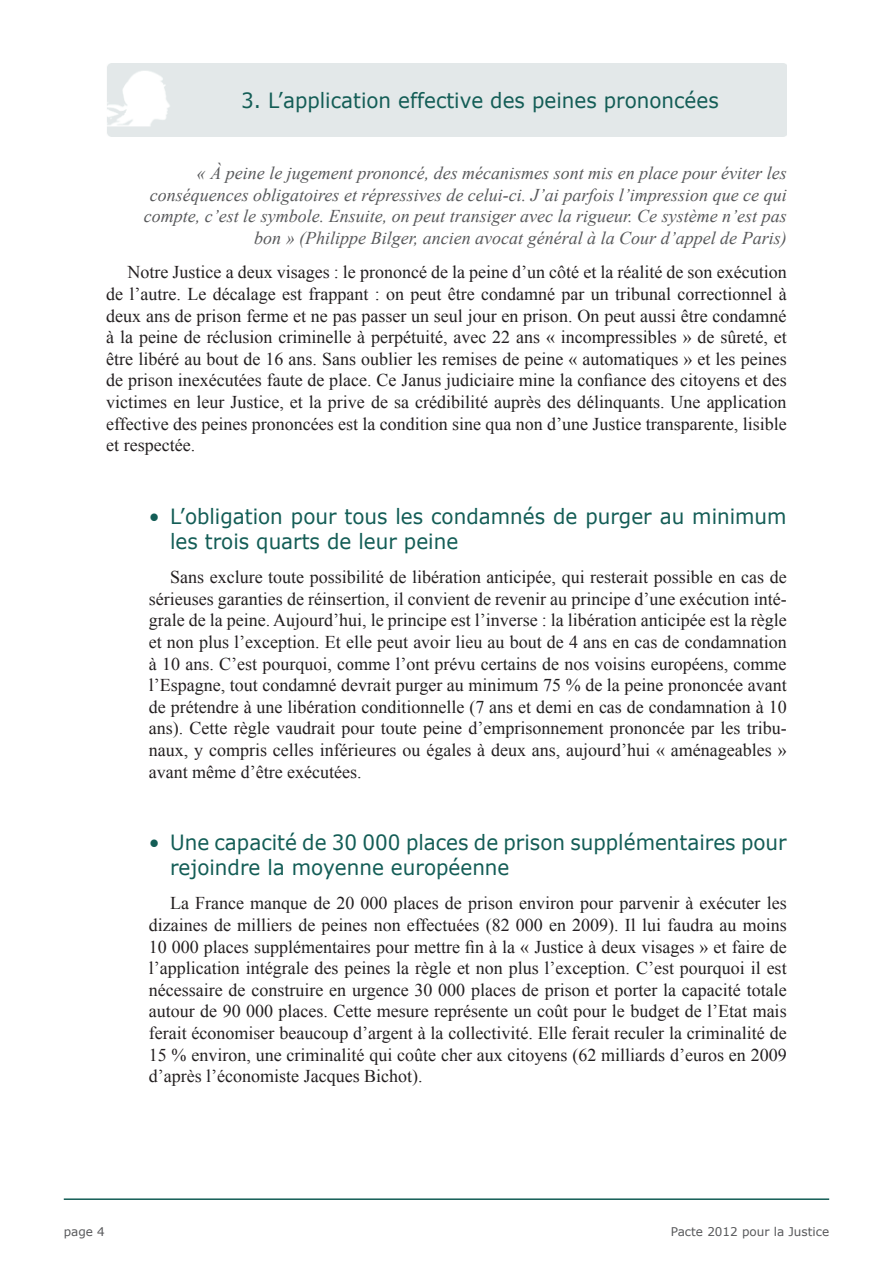
<style>
.page{position:relative;width:893px;height:1263px;background:#fff}
.page>*{position:absolute;margin:0;border:0;box-sizing:border-box;transform-origin:0 0}
.t1{font:21px/25.2px "Verdana";color:#135d56;scale:.95 1}
.t2{font:18px/21.6px "Times New Roman";color:#231f20;text-align:justify}
.t3{font:italic 18px/21.6px "Times New Roman";color:#57585a;text-align:right}
.t4{font:12px "Verdana";color:#57585a}
</style>
<div class="page">
<hr style="left:64px;top:1198px;width:765px;height:2px;background:#135d56">
<p class="t1" style="left:241px;top:87px;width:504px">3. L’application effective des peines prononcées</p>
<p class="t3" style="left:144px;top:162px;width:644px">« à peine le jugement prononcé, des mécanismes sont mis en place pour éviter les conséquences obligatoires et répressives de celui-ci. J’ai parfois l’impression que ce qui compte, c’est le symbole. Ensuite, on peut transiger avec la rigueur. Ce système n’est pas bon » (Philippe Bilger, ancien avocat général à la Cour d’appel de Paris)</p>
<p class="t2" style="left:106px;top:261px;width:682px;text-indent:21px">Notre Justice a deux visages : le prononcé de la peine d’un côté et la réalité de son exécution de l’autre. Le décalage est frappant : on peut être condamné par un tribunal correctionnel à deux ans de prison ferme et ne pas passer un seul jour en prison. On peut aussi être condamné à la peine de réclusion criminelle à perpétuité, avec 22 ans « incompressibles » de sûreté, et être libéré au bout de 16 ans. Sans oublier les remises de peine « automatiques » et les peines de prison inexécutées faute de place. Ce Janus judiciaire mine la confiance des citoyens et des victimes en leur Justice, et la prive de sa crédibilité auprès des délinquants. Une application effective des peines prononcées est la condition sine qua non d’une Justice transparente, lisible et respectée.</p>
<p class="t1" style="left:170px;top:503px;width:650px;text-indent:-21px">• L’obligation pour tous les condamnés de purger au minimum les trois quarts de leur peine</p>
<p class="t2" style="left:149px;top:566px;width:639px;text-indent:21px">Sans exclure toute possibilité de libération anticipée, qui resterait possible en cas de sérieuses garanties de réinsertion, il convient de revenir au principe d’une exécution inté&shy;grale de la peine. Aujourd’hui, le principe est l’inverse : la libération anticipée est la règle et non plus l’exception. Et elle peut avoir lieu au bout de 4 ans en cas de condamnation à 10 ans. C’est pourquoi, comme l’ont prévu certains de nos voisins européens, comme l’Espagne, tout condamné devrait purger au minimum 75 % de la peine prononcée avant de prétendre à une libération conditionnelle (7 ans et demi en cas de condamnation à 10 ans). Cette règle vaudrait pour toute peine d’emprisonnement prononcée par les tribu&shy;naux, y compris celles inférieures ou égales à deux ans, aujourd’hui « aménageables » avant même d’être exécutées.</p>
<p class="t1" style="left:170px;top:829px;width:651px;text-indent:-21px">• Une capacité de 30 000 places de prison supplémentaires pour rejoindre la moyenne européenne</p>
<p class="t2" style="left:149px;top:892px;width:639px;text-indent:21px">La France manque de 20 000 places de prison environ pour parvenir à exécuter les dizaines de milliers de peines non effectuées (82 000 en 2009). Il lui faudra au moins 10 000 places supplémentaires pour mettre fin à la « Justice à deux visages » et faire de l’application intégrale des peines la règle et non plus l’exception. C’est pourquoi il est nécessaire de construire en urgence 30 000 places de prison et porter la capacité totale autour de 90 000 places. Cette mesure représente un coût pour le budget de l’Etat mais ferait économiser beaucoup d’argent à la collectivité. Elle ferait reculer la criminalité de 15 % environ, une criminalité qui coûte cher aux citoyens (62 milliards d’euros en 2009 d’après l’économiste Jacques Bichot).</p>
<p class="t4" style="left:64px;top:1223px;width:43px">page 4</p>
<p class="t4" style="left:671px;top:1223px;width:160px">Pacte 2012 pour la Justice</p>
</div>
